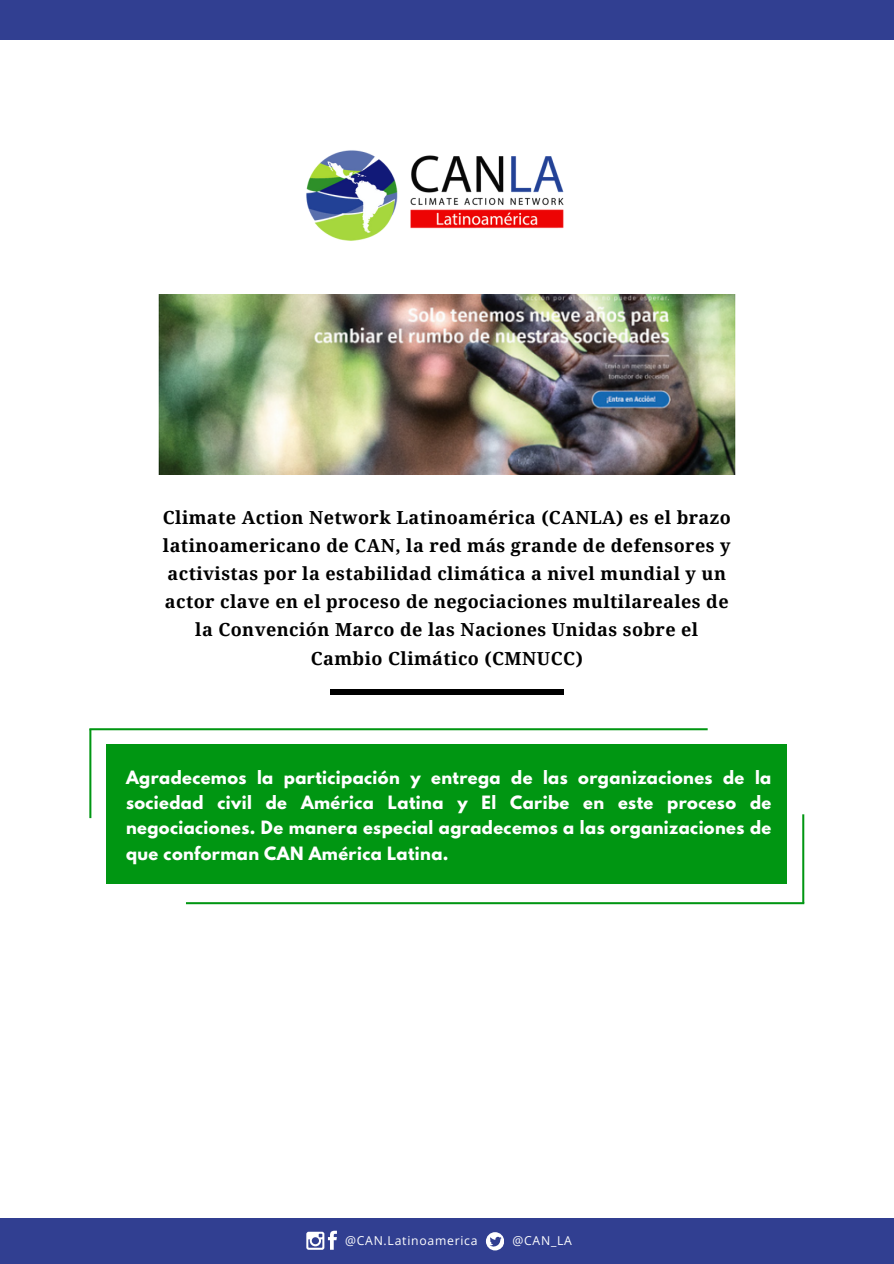
<style>
.page{position:relative;width:894px;height:1264px;background:#fff}
.page>*{position:absolute;margin:0;border:0;box-sizing:border-box;transform-origin:0 0}
.t1{font:700 18px/28.2px "Droid Serif";letter-spacing:.025em;color:#000;text-align:center}
.t2{font:700 16.2px/25.3px "League Spartan";letter-spacing:.025em;color:#fff;text-align:justify}
.t3{font:12.3px "Open Sans";letter-spacing:.06em;color:#fff}
</style>
<div class="page">
<div style="left:0;top:0;width:893px;height:39px;background:#313f91"></div>
<div style="left:0;top:1218px;width:893px;height:45px;background:#313f91"></div>
<svg style="left:306px;top:1230px;width:31px;height:19px"></svg>
<svg style="left:486px;top:1232px;width:18px;height:18px"></svg>
<img style="left:306px;top:150px;width:258px;height:91px">
<div style="left:330px;top:689px;width:233px;height:6px;background:#000"></div>
<div style="left:107px;top:744px;width:679px;height:140px;background:#009612"></div>
<hr style="left:89px;top:728px;width:618px;height:2px;background:#009612">
<hr style="left:89px;top:729px;width:2px;height:89px;background:#009612">
<hr style="left:186px;top:902px;width:618px;height:2px;background:#009612">
<hr style="left:802px;top:814px;width:2px;height:89px;background:#009612">
<img style="left:158px;top:295px;width:577px;height:180px">
<p class="t1" style="left:163px;top:503px;width:569px">Climate Action Network Latinoamérica (CANLA) es el brazo latinoamericano de CAN, la red más grande de defensores y activistas por la estabilidad climática a nivel mundial y un actor clave en el proceso de negociaciones multilareales de la Convención Marco de las Naciones Unidas sobre el Cambio Climático (CMNUCC)</p>
<h1 class="t2" style="left:126px;top:766px;width:646px">Agradecemos la participación y entrega de las organizaciones de la sociedad civil de América Latina y El Caribe en este proceso de negociaciones. De manera especial agradecemos a las organizaciones de que conforman CAN América Latina.</h1>
<p class="t3" style="left:345px;top:1231px;width:134px">@CAN.Latinoamerica</p>
<p class="t3" style="left:512px;top:1231px;width:61px">@CAN_LA</p>
</div>
